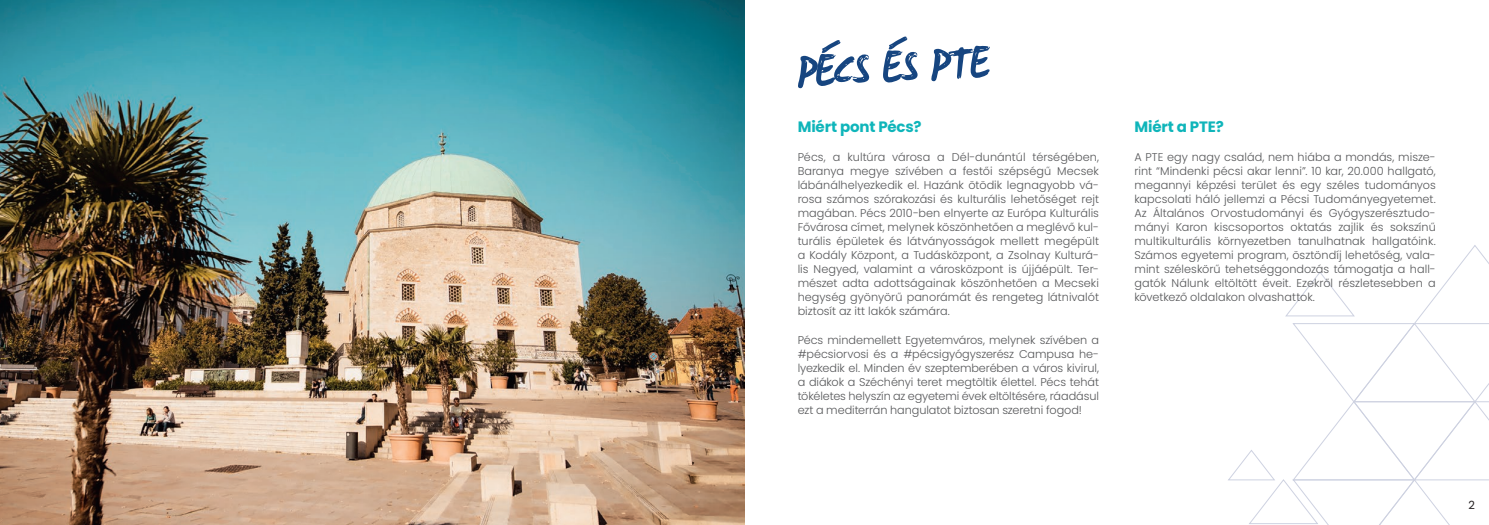
<style>
.page{position:relative;width:1489px;height:525px;background:#fff}
.page>*{position:absolute;margin:0;border:0;box-sizing:border-box;transform-origin:0 0}
.t1{font:52.88px "Markerfield";color:#164580}
.t2{font:700 15px "Poppins";letter-spacing:-.01em;color:#0fb5ba}
.t3{font:300 11.25px/14px "Poppins";letter-spacing:-.005em;color:#57585a;text-align:justify}
.t4{font:11.25px "Poppins";color:#231f20}
</style>
<div class="page">
<svg style="left:1228px;top:245px;width:260px;height:279px"></svg>
<img style="left:0;top:0;width:744px;height:524px">
<h1 class="t1" style="left:794px;top:40px;width:154px;rotate:-3deg">pécs és PTE</h1>
<h2 class="t2" style="left:797px;top:118px;width:125px">Miért pont Pécs?</h2>
<p class="t3" style="left:797px;top:149px;width:303px">Pécs, a kultúra városa a Dél-dunántúl térségében, Baranya megye szívében a festői szépségű Mecsek lábánálhelyezkedik el. Hazánk ötödik legnagyobb vá&shy;rosa számos szórakozási és kulturális lehetőséget rejt magában. Pécs 2010-ben elnyerte az Európa Kulturális Fővárosa címet, melynek köszönhetően a meglévő kul&shy;turális épületek és látványosságok mellett megépült a Kodály Központ, a Tudásközpont, a Zsolnay Kulturá&shy;lis Negyed, valamint a városközpont is újjáépült. Ter&shy;mészet adta adottságainak köszönhetően a Mecseki hegység gyönyörű panorámát és rengeteg látnivalót biztosít az itt lakók számára.</p>
<p class="t3" style="left:797px;top:332px;width:303px">Pécs mindemellett Egyetemváros, melynek szívében a #pécsiorvosi és a #pécsigyógyszerész Campusa he&shy;lyezkedik el. Minden év szeptemberében a város kivirul, a diákok a Széchényi teret megtöltik élettel. Pécs tehát tökéletes helyszín az egyetemi évek eltöltésére, ráadásul ezt a mediterrán hangulatot biztosan szeretni fogod!</p>
<h2 class="t2" style="left:1134px;top:118px;width:91px">Miért a PTE?</h2>
<p class="t3" style="left:1134px;top:149px;width:303px">A PTE egy nagy család, nem hiába a mondás, misze&shy;rint “Mindenki pécsi akar lenni”. 10 kar, 20.000 hallgató, megannyi képzési terület és egy széles tudományos kapcsolati háló jellemzi a Pécsi Tudományegyetemet.<br>Az Általános Orvostudományi és Gyógyszerésztudo&shy;mányi Karon kiscsoportos oktatás zajlik és sokszínű multikulturális környezetben tanulhatnak hallgatóink.<br>Számos egyetemi program, ösztöndíj lehetőség, vala&shy;mint széleskörű tehetséggondozás támogatja a hall&shy;gatók Nálunk eltöltött éveit. Ezekről részletesebben a következő oldalakon olvashattok.</p>
<p class="t4" style="left:1468px;top:498px;width:8px">2</p>
</div>
